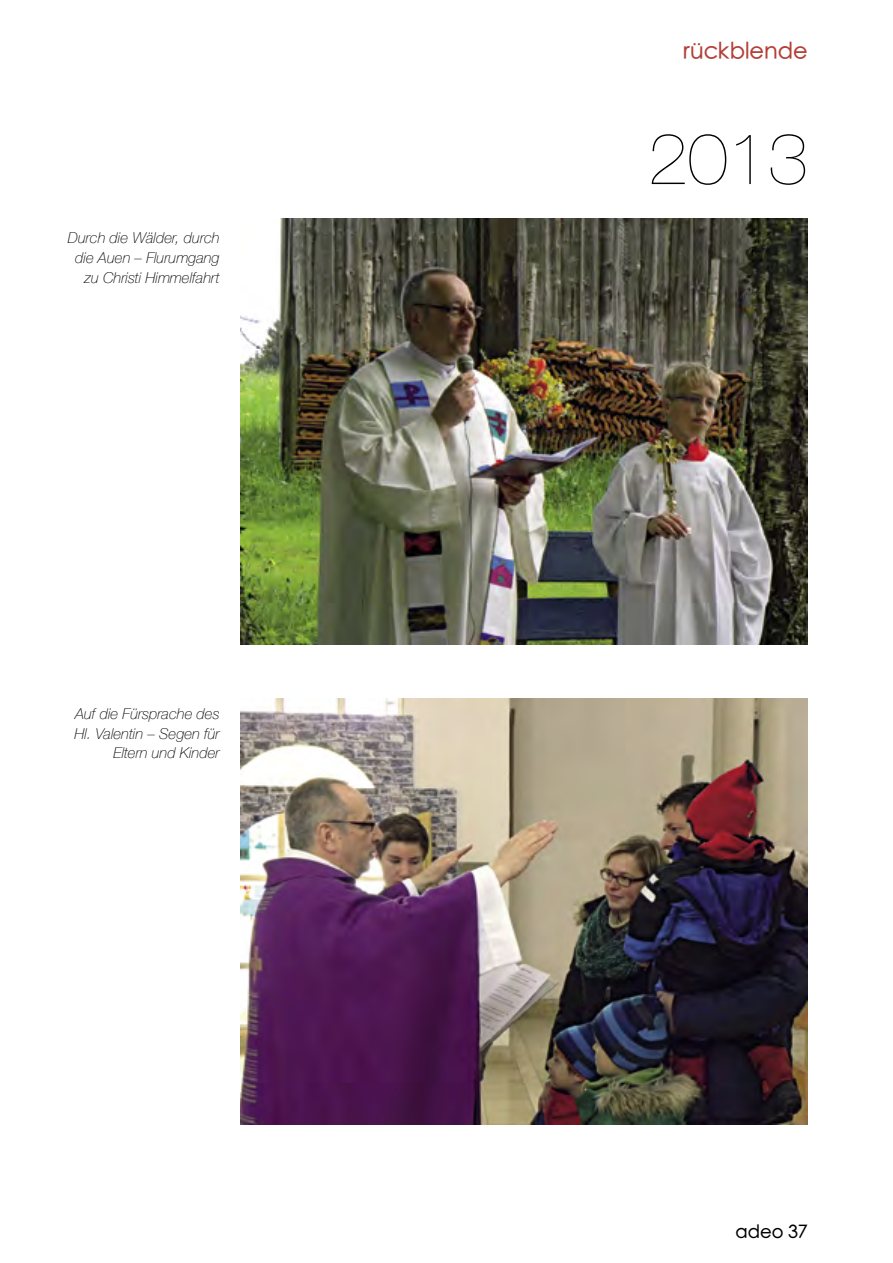
<style>
.page{position:relative;width:893px;height:1263px;background:#fff}
.page>*{position:absolute;margin:0;border:0;box-sizing:border-box;transform-origin:0 0}
.t1{font:200 72px "Helvetica Neue";color:#000}
.t2{font:500 22.5px "ST Heiti SC";color:#b33f38}
.t3{font:500 18px "ST Heiti SC";color:#000}
.t4{font:italic 100 15px/19.8px "Helvetica Neue";color:#000;text-align:right}
</style>
<div class="page">
<img style="left:241px;top:699px;width:567px;height:425px">
<img style="left:241px;top:219px;width:567px;height:425px">
<p class="t4" style="left:68px;top:227px;width:153px">Durch die Wälder, durch die Auen – Flurumgang zu Christi Himmelfahrt</p>
<p class="t4" style="left:75px;top:703px;width:147px">Auf die Fürsprache des<br>Hl. Valentin – Segen für<br>Eltern und Kinder</p>
<h2 class="t2" style="left:683px;top:39px;width:126px">rückblende</h2>
<h1 class="t1" style="left:648px;top:103px;width:162px">2013</h1>
<p class="t3" style="left:735px;top:1223px;width:74px">adeo 37</p>
</div>
